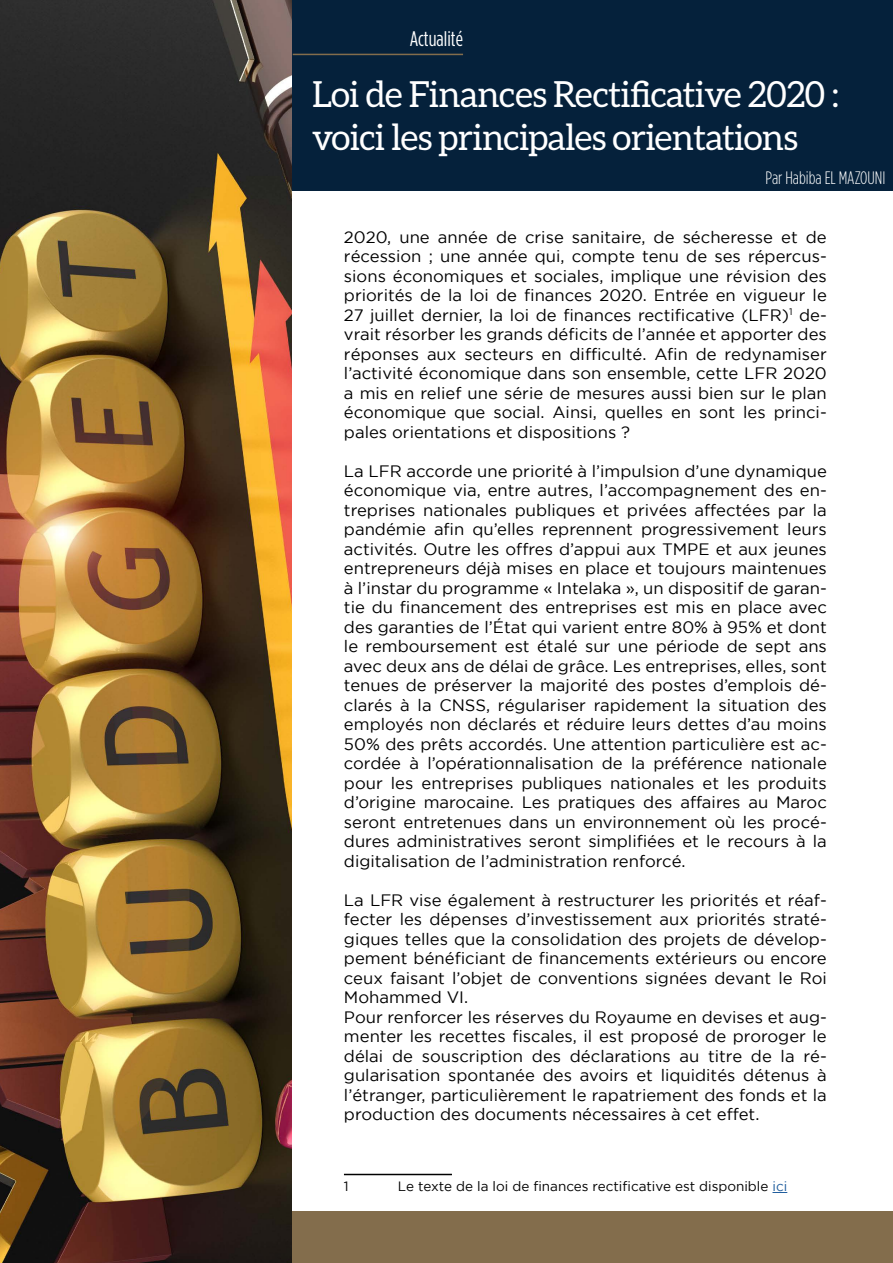
<style>
.page{position:relative;width:893px;height:1263px;background:#fff}
.page>*{position:absolute;margin:0;border:0;box-sizing:border-box;transform-origin:0 0}
.t1{font:36px/43.2px "Aleo";letter-spacing:-.02em;color:#fff}
.t2{font:21px "Gotham Condensed";color:#fff}
.t3{font:300 18px "Gotham Condensed";color:#fff}
.t4{font:16.5px/19.5px "Gotham";color:#000;text-align:justify}
.t5{font:13.5px "Gotham";color:#000}
.s1{color:#215e9e}
</style>
<div class="page">
<img style="left:0;top:0;width:293px;height:1263px">
<div style="left:293px;top:0;width:600px;height:191px;background:#05213b"></div>
<hr style="left:293px;top:54px;width:170px;height:1px;background:#836d4c">
<hr style="left:344px;top:1174px;width:108px;height:1px;background:#000">
<svg style="left:772px;top:1192px;width:15px;height:1px"></svg>
<div style="left:293px;top:1212px;width:600px;height:51px;background:#836d4c"></div>
<p class="t2" style="left:410px;top:27px;width:55px">Actualité</p>
<h1 class="t1" style="left:312px;top:72px;width:529px">Loi de Finances Rectificative 2020 : voici les principales orientations</h1>
<p class="t3" style="left:766px;top:168px;width:121px">Par Habiba EL MAZOUNI</p>
<p class="t4" style="left:344px;top:227px;width:484px">2020, une année de crise sanitaire, de sécheresse et de récession ; une année qui, compte tenu de ses répercus&shy;sions économiques et sociales, implique une révision des priorités de la loi de finances 2020. Entrée en vigueur le 27 juillet dernier, la loi de finances rectificative (LFR)<sup>1</sup> de&shy;vrait résorber les grands déficits de l’année et apporter des réponses aux secteurs en difficulté. Afin de redynamiser l’activité économique dans son ensemble, cette LFR 2020 a mis en relief une série de mesures aussi bien sur le plan économique que social. Ainsi, quelles en sont les princi&shy;pales orientations et dispositions ?</p>
<p class="t4" style="left:344px;top:461px;width:484px">La LFR accorde une priorité à l’impulsion d’une dynamique économique via, entre autres, l’accompagnement des en&shy;treprises nationales publiques et privées affectées par la pandémie afin qu’elles reprennent progressivement leurs activités. Outre les offres d’appui aux TMPE et aux jeunes entrepreneurs déjà mises en place et toujours maintenues à l’instar du programme « Intelaka », un dispositif de garan&shy;tie du financement des entreprises est mis en place avec des garanties de l’État qui varient entre 80% à 95% et dont le remboursement est étalé sur une période de sept ans avec deux ans de délai de grâce. Les entreprises, elles, sont tenues de préserver la majorité des postes d’emplois dé&shy;clarés à la CNSS, régulariser rapidement la situation des employés non déclarés et réduire leurs dettes d’au moins 50% des prêts accordés. Une attention particulière est ac&shy;cordée à l’opérationnalisation de la préférence nationale pour les entreprises publiques nationales et les produits d’origine marocaine. Les pratiques des affaires au Maroc seront entretenues dans un environnement où les procé&shy;dures administratives seront simplifiées et le recours à la digitalisation de l’administration renforcé.</p>
<p class="t4" style="left:344px;top:890px;width:484px;text-align:left">La LFR vise également à restructurer les priorités et réaf&shy;fecter les dépenses d’investissement aux priorités straté&shy;giques telles que la consolidation des projets de dévelop&shy;pement bénéficiant de financements extérieurs ou encore ceux faisant l’objet de conventions signées devant le Roi Mohammed VI.<br>Pour renforcer les réserves du Royaume en devises et aug&shy;menter les recettes fiscales, il est proposé de proroger le délai de souscription des déclarations au titre de la ré&shy;gularisation spontanée des avoirs et liquidités détenus à l’étranger, particulièrement le rapatriement des fonds et la production des documents nécessaires à cet effet.</p>
<p class="t5" style="left:344px;top:1178px;width:6px">1</p>
<p class="t5" style="left:398px;top:1178px;width:391px">Le texte de la loi de finances rectificative est disponible <span class="s1">ici</span></p>
</div>
